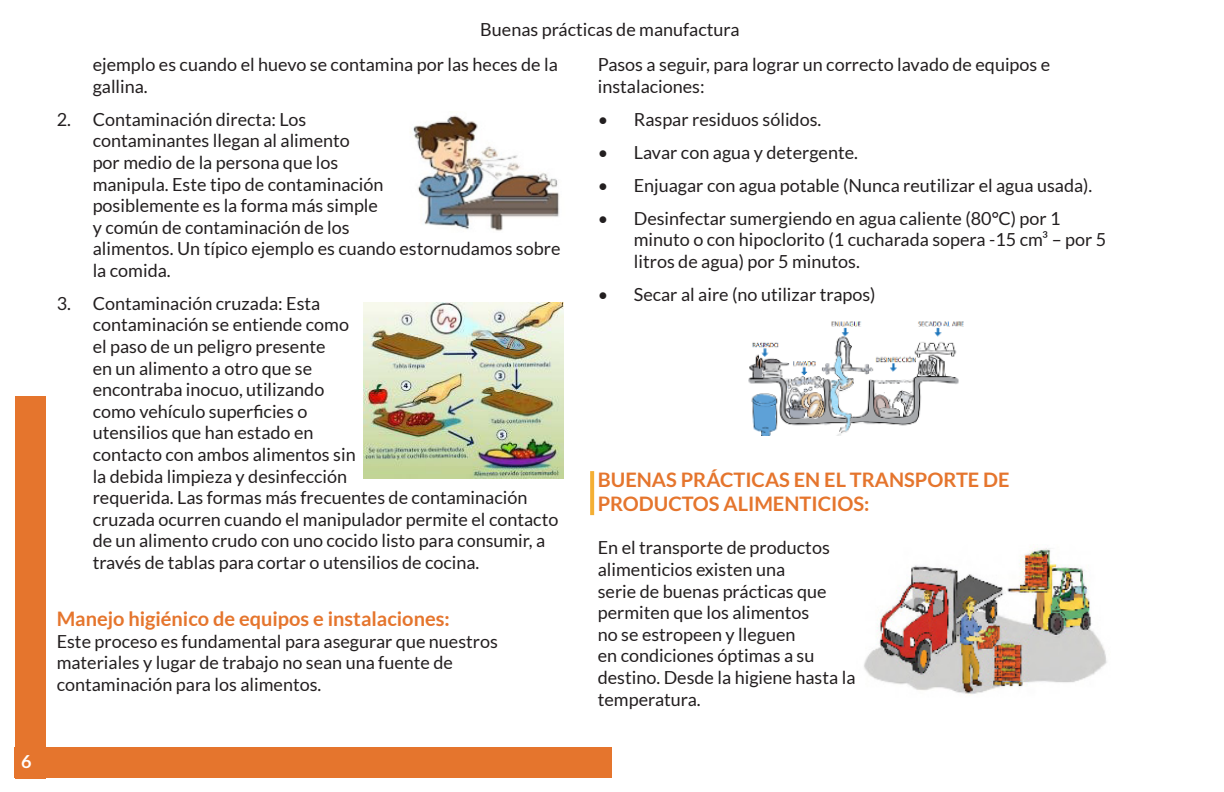
<style>
.page{position:relative;width:1224px;height:792px;background:#fff}
.page>*{position:absolute;margin:0;border:0;box-sizing:border-box;transform-origin:0 0}
.Titulo_1{font:700 20px/24px "Lato";color:#e5752d}
.Titulo_2{font:700 20px "Lato";color:#e5752d}
.Parrafo{font:18px/21.6px "Lato";color:#231f20}
.t1{font:700 18px "Lato";color:#fff}
</style>
<div class="page">
<div style="left:15px;top:396px;width:30px;height:382px;background:#e5752d"></div>
<div style="left:15px;top:748px;width:597px;height:30px;background:#e5752d"></div>
<svg style="left:590px;top:471px;width:4px;height:44px"></svg>
<img style="left:413px;top:115px;width:147px;height:116px">
<img style="left:364px;top:302px;width:200px;height:177px">
<img style="left:748px;top:321px;width:216px;height:115px">
<img style="left:864px;top:548px;width:243px;height:147px">
<p class="t1" style="left:21px;top:751px;width:12px">6</p>
<p class="Parrafo" style="left:93px;top:12px;width:648px;line-height:34.8px;text-indent:388px">Buenas prácticas de manufactura ejemplo es cuando el huevo se contamina por las heces de la</p>
<p class="Parrafo" style="left:93px;top:75px;width:57px">gallina.</p>
<p class="Parrafo" style="left:93px;top:108px;width:469px;text-indent:-36px">2. Contaminación directa: Los<br>contaminantes llegan al alimento<br>por medio de la persona que los<br>manipula. Este tipo de contaminación<br>posiblemente es la forma más simple<br>y común de contaminación de los<br>alimentos. Un típico ejemplo es cuando estornudamos sobre la comida.</p>
<p class="Parrafo" style="left:93px;top:292px;width:467px;text-indent:-36px">3. Contaminación cruzada: Esta<br>contaminación se entiende como<br>el paso de un peligro presente<br>en un alimento a otro que se<br>encontraba inocuo, utilizando<br>como vehículo superficies o<br>utensilios que han estado en<br>contacto con ambos alimentos sin<br>la debida limpieza y desinfección<br>requerida. Las formas más frecuentes de contaminación cruzada ocurren cuando el manipulador permite el contacto de un alimento crudo con uno cocido listo para consumir, a través de tablas para cortar o utensilios de cocina.</p>
<p class="Titulo_2" style="left:57px;top:607px;width:395px">Manejo higiénico de equipos e instalaciones:</p>
<p class="Parrafo" style="left:57px;top:630px;width:443px">Este proceso es fundamental para asegurar que nuestros materiales y lugar de trabajo no sean una fuente de contaminación para los alimentos.</p>
<p class="Parrafo" style="left:598px;top:54px;width:454px">Pasos a seguir, para lograr un correcto lavado de equipos e instalaciones:</p>
<p class="Parrafo" style="left:598px;top:108px;width:225px">• Raspar residuos sólidos.</p>
<p class="Parrafo" style="left:598px;top:141px;width:262px">• Lavar con agua y detergente.</p>
<p class="Parrafo" style="left:598px;top:174px;width:496px">• Enjuagar con agua potable (Nunca reutilizar el agua usada).</p>
<p class="Parrafo" style="left:634px;top:207px;width:474px;text-indent:-36px">• Desinfectar sumergiendo en agua caliente (80°C) por 1 minuto o con hipoclorito (1 cucharada sopera -15 cm³ – por 5 litros de agua) por 5 minutos.</p>
<p class="Parrafo" style="left:598px;top:283px;width:279px">• Secar al aire (no utilizar trapos)</p>
<p class="Titulo_1" style="left:598px;top:468px;width:413px">BUENAS PRÁCTICAS EN EL TRANSPORTE DE<br>PRODUCTOS ALIMENTICIOS:</p>
<p class="Parrafo" style="left:598px;top:537px;width:259px">En el transporte de productos alimenticios existen una<br>serie de buenas prácticas que permiten que los alimentos<br>no se estropeen y lleguen<br>en condiciones óptimas a su destino. Desde la higiene hasta la temperatura.</p>
</div>
